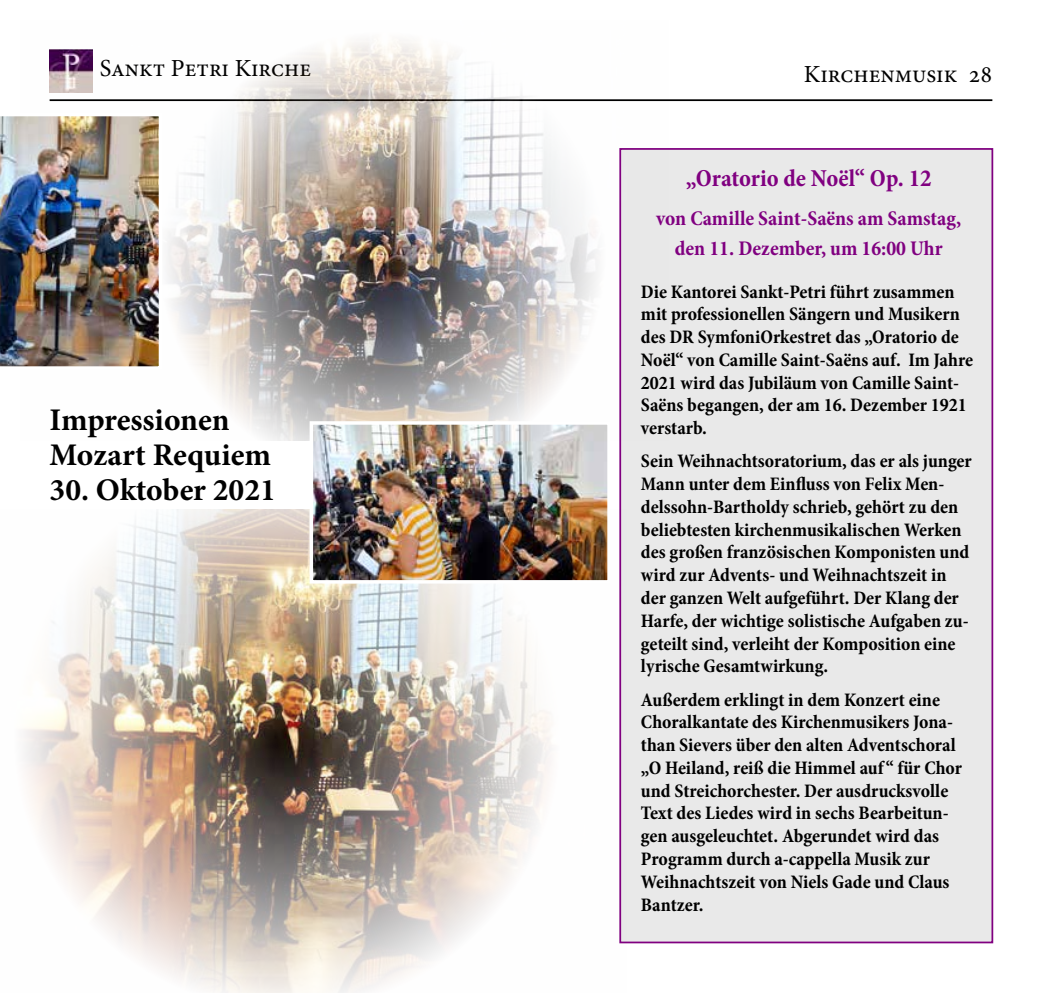
<style>
.page{position:relative;width:1042px;height:993px;background:#fff}
.page>*{position:absolute;margin:0;border:0;box-sizing:border-box;transform-origin:0 0}
.t1{font:700 31.5px/35px "Minion Pro";letter-spacing:-.005em;color:#000}
.t2{font:24.5px "Minion Pro";color:#000}
.t3{font:700 condensed 24.5px "Minion Pro";color:#800080}
.t4{font:700 condensed 21px/29.4px "Minion Pro";color:#800080;text-align:center}
.t5{font:700 condensed 19.25px/22.8px "Minion Pro";color:#000}
</style>
<div class="page">
<hr style="left:50px;top:99px;width:942px;height:2px;background:#000">
<div style="left:620px;top:149px;width:372px;height:793px;background:#e9e9e9"></div>
<img style="left:24px;top:509px;width:603px;height:483px">
<img style="left:49px;top:40px;width:619px;height:400px">
<img style="left:0;top:113px;width:162px;height:256px">
<img style="left:315px;top:426px;width:291px;height:152px">
<div style="left:310px;top:421px;width:301px;height:162px;border:4px solid #fff"></div>
<p class="t2" style="left:100px;top:51px;width:213px">Sankt Petri Kirche</p>
<p class="t2" style="left:804px;top:58px;width:190px">Kirchenmusik 28</p>
<h1 class="t1" style="left:50px;top:402px;width:223px">Impressionen<br>Mozart Requiem</h1>
<h1 class="t1" style="left:50px;top:472px;width:228px">30. Oktober 2021</h1>
<p class="t3" style="left:686px;top:161px;width:247px">„Oratorio de Noël“ Op. 12</p>
<p class="t4" style="left:656px;top:204px;width:306px">von Camille Saint-Saëns am Samstag, den 11. Dezember, um 16:00 Uhr</p>
<p class="t5" style="left:641px;top:280px;width:334px">Die Kantorei Sankt-Petri führt zusammen mit professionellen Sängern und Musikern des DR SymfoniOrkestret das „Oratorio de Noël“ von Camille Saint-Saëns auf. Im Jahre 2021 wird das Jubiläum von Camille Saint-Saëns begangen, der am 16. Dezember 1921 verstarb.</p>
<p class="t5" style="left:641px;top:449px;width:332px">Sein Weihnachtsoratorium, das er als junger Mann unter dem Einfluss von Felix Men&shy;delssohn-Bartholdy schrieb, gehört zu den beliebtesten kirchenmusikalischen Werken des großen französischen Komponisten und wird zur Advents- und Weihnachtszeit in der ganzen Welt aufgeführt. Der Klang der Harfe, der wichtige solistische Aufgaben zu&shy;geteilt sind, verleiht der Komposition eine lyrische Gesamtwirkung.</p>
<p class="t5" style="left:641px;top:687px;width:323px">Außerdem erklingt in dem Konzert eine Choralkantate des Kirchenmusikers Jona&shy;than Sievers über den alten Adventschoral „O Heiland, reiß die Himmel auf“ für Chor und Streichorchester. Der ausdrucksvolle Text des Liedes wird in sechs Bearbeitun&shy;gen ausgeleuchtet. Abgerundet wird das Programm durch a-cappella Musik zur Weihnachtszeit von Niels Gade und Claus Bantzer.</p>
</div>
